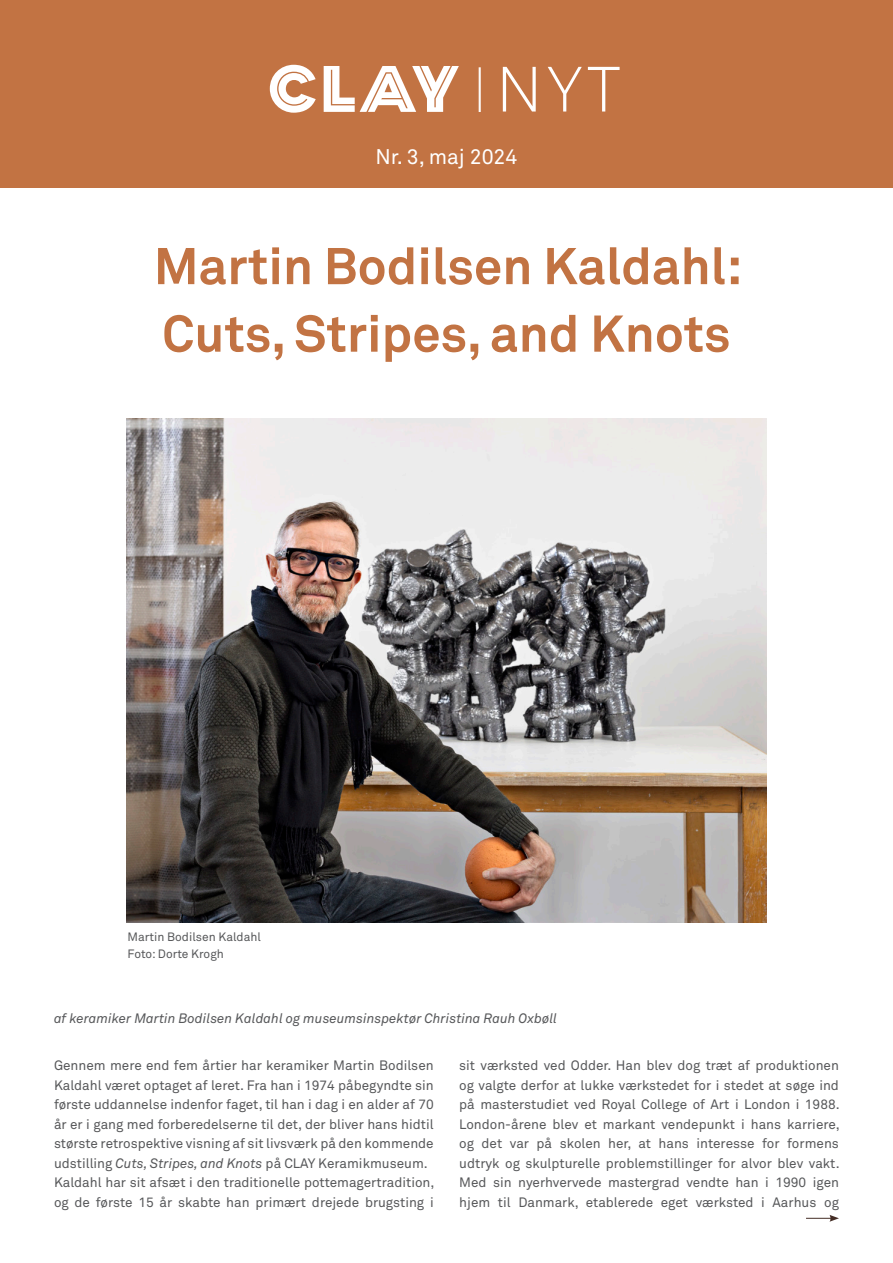
<style>
.page{position:relative;width:893px;height:1263px;background:#fff}
.page>*{position:absolute;margin:0;border:0;box-sizing:border-box;transform-origin:0 0}
.t1{font:300 63px "Akkurat Std";color:#fff;scale:.6 1}
.t2{font:700 51px/67.5px "Akkurat";color:#c27343}
.t3{font:21px "Akkurat Std";color:#fff}
.t4{font:13.5px/19.5px "Akkurat Std";color:#57585a}
.t5{font:italic 13.5px "Akkurat Std";color:#57585a}
.t6{font:12px/16.5px "Akkurat Std";color:#57585a}
.s1{font-style:italic}
</style>
<div class="page">
<div style="left:0;top:0;width:893px;height:188px;background:#c27343"></div>
<svg style="left:270px;top:65px;width:188px;height:48px"></svg>
<svg style="left:806px;top:1215px;width:33px;height:7px"></svg>
<img style="left:127px;top:418px;width:639px;height:505px">
<h1 class="t1" style="left:475px;top:52px;width:244px">I NYT</h1>
<h3 class="t3" style="left:375px;top:145px;width:144px">Nr. 3, maj 2024</h3>
<h2 class="t2" style="left:154px;top:233px;width:590px">Martin Bodilsen Kaldahl:<br>Cuts, Stripes, and Knots</h2>
<p class="t6" style="left:128px;top:929px;width:135px">Martin Bodilsen Kaldahl<br>Foto: Dorte Krogh</p>
<p class="t5" style="left:54px;top:1010px;width:505px">af keramiker Martin Bodilsen Kaldahl og museumsinspektør Christina Rauh Oxbøll</p>
<p class="t4" style="left:54px;top:1056px;width:382px">Gennem mere end fem årtier har keramiker Martin Bodilsen Kaldahl været optaget af leret. Fra han i 1974 påbegyndte sin første uddannelse indenfor faget, til han i dag i en alder af 70 år er i gang med forberedelserne til det, der bliver hans hidtil største retrospektive visning af sit livsværk på den kommende udstilling <span class="s1">Cuts, Stripes, and Knots</span> på CLAY Keramikmuseum.<br>Kaldahl har sit afsæt i den traditionelle pottemagertradition, og de første 15 år skabte han primært drejede brugsting i</p>
<p class="t4" style="left:459px;top:1056px;width:382px;text-align:justify">sit værksted ved Odder. Han blev dog træt af produktionen og valgte derfor at lukke værkstedet for i stedet at søge ind på masterstudiet ved Royal College of Art i London i 1988.<br>London-årene blev et markant vendepunkt i hans karriere, og det var på skolen her, at hans interesse for formens udtryk og skulpturelle problemstillinger for alvor blev vakt.<br>Med sin nyerhvervede mastergrad vendte han i 1990 igen hjem til Danmark, etablerede eget værksted i Aarhus og</p>
</div>
